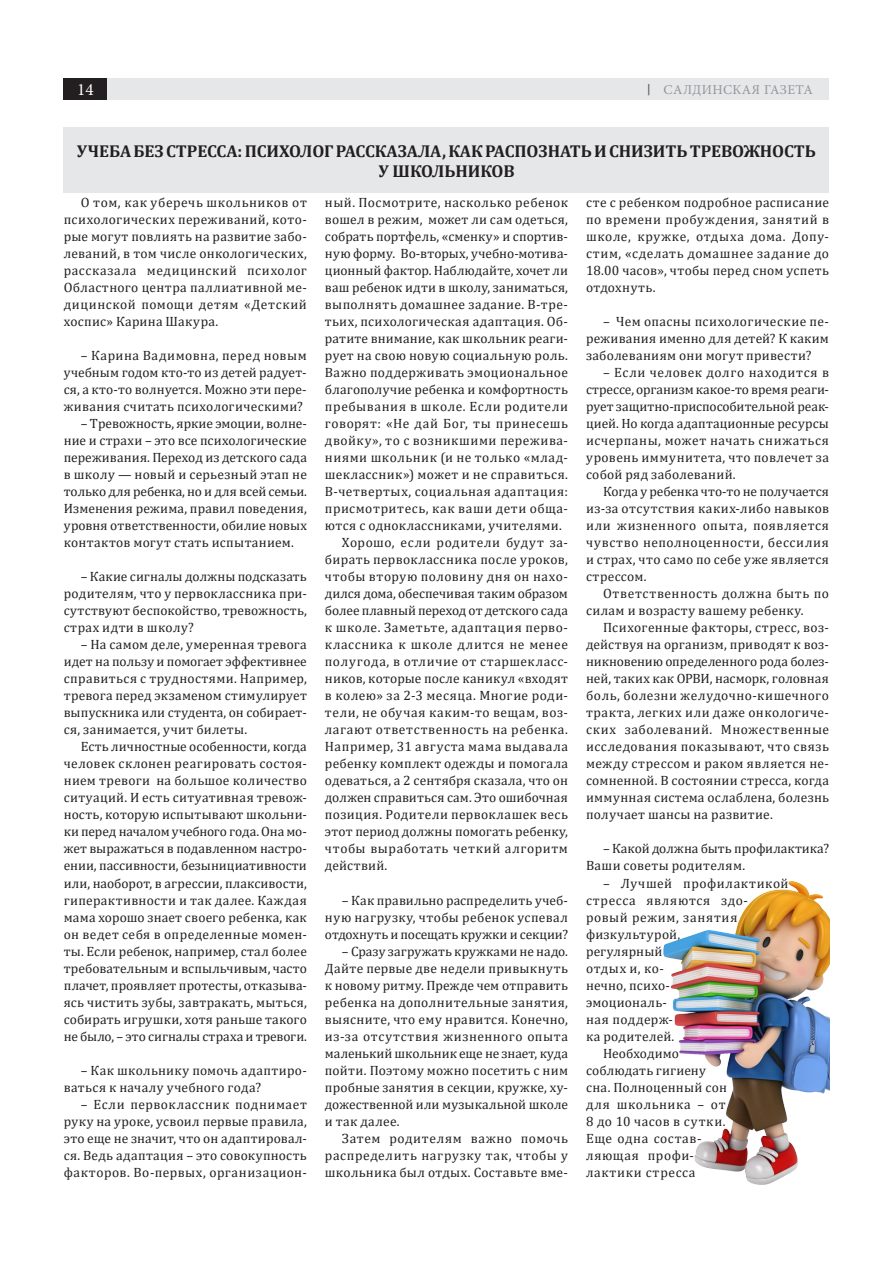
<style>
.page{position:relative;width:893px;height:1263px;background:#fff}
.page>*{position:absolute;margin:0;border:0;box-sizing:border-box;transform-origin:0 0}
.t1{font:700 17.25px/20.7px "Cambria";letter-spacing:-.005em;color:#231f20;text-align:center}
.t2{font:17.25px "Minion Pro";color:#fff}
.тело{font:13.5px/17px "Cambria";letter-spacing:.025em;color:#231f20;text-align:justify}
.t3{font:13.5px "Minion Pro";letter-spacing:.03em;color:#939598}
.s1{font-family:"Franklin Gothic";color:#57585a}
</style>
<div class="page">
<div style="left:104px;top:78px;width:725px;height:21px;background:#e6e7e9"></div>
<div style="left:64px;top:78px;width:43px;height:21px;background:#231f20"></div>
<div style="left:64px;top:128px;width:765px;height:65px;background:#e6e7e9"></div>
<img style="left:663px;top:881px;width:166px;height:303px">
<p class="t2" style="left:77px;top:78px;width:18px">14</p>
<p class="t3" style="left:645px;top:80px;width:169px"><span class="s1">|</span> САЛДИНСКАЯ ГАЗЕТА</p>
<p class="t1" style="left:77px;top:140px;width:740px">УЧЕБА БЕЗ СТРЕССА: ПСИХОЛОГ РАССКАЗАЛА, КАК РАСПОЗНАТЬ И СНИЗИТЬ ТРЕВОЖНОСТЬ<br>У ШКОЛЬНИКОВ</p>
<p class="тело" style="left:64px;top:194px;width:245px;text-indent:17px">О том, как уберечь школьников от психологических переживаний, кото&shy;рые могут повлиять на развитие забо&shy;леваний, в том числе онкологических, рассказала медицинский психолог Областного центра паллиативной ме&shy;дицинской помощи детям «Детский хоспис» Карина Шакура.</p>
<p class="тело" style="left:64px;top:347px;width:244px;text-indent:17px">– Карина Вадимовна, перед новым учебным годом кто-то из детей радует&shy;ся, а кто-то волнуется. Можно эти пере&shy;живания считать психологическими?</p>
<p class="тело" style="left:64px;top:415px;width:245px;text-indent:17px">– Тревожность, яркие эмоции, волне&shy;ние и страхи – это все психологические переживания. Переход из детского сада в школу — новый и серьезный этап не только для ребенка, но и для всей семьи.<br>Изменения режима, правил поведения, уровня ответственности, обилие новых контактов могут стать испытанием.</p>
<p class="тело" style="left:64px;top:568px;width:245px;text-indent:17px">– Какие сигналы должны подсказать родителям, что у первоклассника при&shy;сутствуют беспокойство, тревожность, страх идти в школу?</p>
<p class="тело" style="left:64px;top:636px;width:245px;text-indent:17px">– На самом деле, умеренная тревога идет на пользу и помогает эффективнее справиться с трудностями. Например, тревога перед экзаменом стимулирует выпускника или студента, он собирает&shy;ся, занимается, учит билеты.</p>
<p class="тело" style="left:64px;top:738px;width:245px;text-indent:17px">Есть личностные особенности, когда человек склонен реагировать состоя&shy;нием тревоги на большое количество ситуаций. И есть ситуативная тревож&shy;ность, которую испытывают школьни&shy;ки перед началом учебного года. Она мо&shy;жет выражаться в подавленном настро&shy;ении, пассивности, безынициативности или, наоборот, в агрессии, плаксивости, гиперактивности и так далее. Каждая мама хорошо знает своего ребенка, как он ведет себя в определенные момен&shy;ты. Если ребенок, например, стал более требовательным и вспыльчивым, часто плачет, проявляет протесты, отказыва&shy;ясь чистить зубы, завтракать, мыться, собирать игрушки, хотя раньше такого не было, – это сигналы страха и тревоги.</p>
<p class="тело" style="left:64px;top:1061px;width:245px;text-indent:17px">– Как школьнику помочь адаптиро&shy;ваться к началу учебного года?</p>
<p class="тело" style="left:64px;top:1095px;width:245px;text-indent:17px">– Если первоклассник поднимает руку на уроке, усвоил первые правила, это еще не значит, что он адаптировал&shy;ся. Ведь адаптация – это совокупность факторов. Во-первых, организацион-</p>
<p class="тело" style="left:325px;top:194px;width:245px">ный. Посмотрите, насколько ребенок вошел в режим, может ли сам одеться, собрать портфель, «сменку» и спортив&shy;ную форму. Во-вторых, учебно-мотива&shy;ционный фактор. Наблюдайте, хочет ли ваш ребенок идти в школу, заниматься, выполнять домашнее задание. В-тре&shy;тьих, психологическая адаптация. Об&shy;ратите внимание, как школьник реаги&shy;рует на свою новую социальную роль.<br>Важно поддерживать эмоциональное благополучие ребенка и комфортность пребывания в школе. Если родители говорят: «Не дай Бог, ты принесешь двойку», то с возникшими пережива&shy;ниями школьник (и не только «млад&shy;шеклассник») может и не справиться.<br>В-четвертых, социальная адаптация: присмотритесь, как ваши дети обща&shy;ются с одноклассниками, учителями.</p>
<p class="тело" style="left:325px;top:534px;width:245px;text-indent:17px">Хорошо, если родители будут за&shy;бирать первоклассника после уроков, чтобы вторую половину дня он нахо&shy;дился дома, обеспечивая таким образом более плавный переход от детского сада к школе. Заметьте, адаптация перво&shy;классника к школе длится не менее полугода, в отличие от старшекласс&shy;ников, которые после каникул «входят в колею» за 2-3 месяца. Многие роди&shy;тели, не обучая каким-то вещам, воз&shy;лагают ответственность на ребенка.<br>Например, 31 августа мама выдавала ребенку комплект одежды и помогала одеваться, а 2 сентября сказала, что он должен справиться сам. Это ошибочная позиция. Родители первоклашек весь этот период должны помогать ребенку, чтобы выработать четкий алгоритм действий.</p>
<p class="тело" style="left:325px;top:891px;width:245px;text-indent:17px">– Как правильно распределить учеб&shy;ную нагрузку, чтобы ребенок успевал отдохнуть и посещать кружки и секции?</p>
<p class="тело" style="left:325px;top:942px;width:245px;text-indent:17px">– Сразу загружать кружками не надо.<br>Дайте первые две недели привыкнуть к новому ритму. Прежде чем отправить ребенка на дополнительные занятия, выясните, что ему нравится. Конечно, из-за отсутствия жизненного опыта маленький школьник еще не знает, куда пойти. Поэтому можно посетить с ним пробные занятия в секции, кружке, ху&shy;дожественной или музыкальной школе и так далее.</p>
<p class="тело" style="left:325px;top:1129px;width:245px;text-indent:17px">Затем родителям важно помочь распределить нагрузку так, чтобы у школьника был отдых. Составьте вме-</p>
<p class="тело" style="left:586px;top:194px;width:245px">сте с ребенком подробное расписание по времени пробуждения, занятий в школе, кружке, отдыха дома. Допу&shy;стим, «сделать домашнее задание до 18.00 часов», чтобы перед сном успеть отдохнуть.</p>
<p class="тело" style="left:586px;top:313px;width:244px;text-indent:17px">– Чем опасны психологические пе&shy;реживания именно для детей? К каким заболеваниям они могут привести?</p>
<p class="тело" style="left:586px;top:364px;width:245px;text-indent:17px">– Если человек долго находится в стрессе, организм какое-то время реаги&shy;рует защитно-приспособительной реак&shy;цией. Но когда адаптационные ресурсы исчерпаны, может начать снижаться уровень иммунитета, что повлечет за собой ряд заболеваний.</p>
<p class="тело" style="left:586px;top:483px;width:245px;text-indent:17px">Когда у ребенка что-то не получается из-за отсутствия каких-либо навыков или жизненного опыта, появляется чувство неполноценности, бессилия и страх, что само по себе уже является стрессом.</p>
<p class="тело" style="left:586px;top:585px;width:245px;text-indent:17px">Ответственность должна быть по силам и возрасту вашему ребенку.</p>
<p class="тело" style="left:586px;top:619px;width:245px;text-indent:17px">Психогенные факторы, стресс, воз&shy;действуя на организм, приводят к воз&shy;никновению определенного рода болез&shy;ней, таких как ОРВИ, насморк, головная боль, болезни желудочно-кишечного тракта, легких или даже онкологиче&shy;ских заболеваний. Множественные исследования показывают, что связь между стрессом и раком является не&shy;сомненной. В состоянии стресса, когда иммунная система ослаблена, болезнь получает шансы на развитие.</p>
<p class="тело" style="left:586px;top:840px;width:244px;text-indent:17px">– Какой должна быть профилактика?<br>Ваши советы родителям.</p>
<p class="тело" style="left:586px;top:874px;width:204px;text-align:left;text-indent:17px">– Лучшей профилактикой стресса являются здо&shy;ровый режим, занятия физкультурой,<br>регулярный<br>отдых и, ко-<br>нечно, психо-<br>эмоциональ-<br>ная поддерж-<br>ка родителей.</p>
<p class="тело" style="left:586px;top:1044px;width:143px;text-align:left;text-indent:17px">Необходимо соблюдать гигиену сна. Полноценный сон для школьника – от<br>8 до 10 часов в сутки.<br>Еще одна состав&shy;ляющая профи&shy;лактики стресса</p>
</div>
